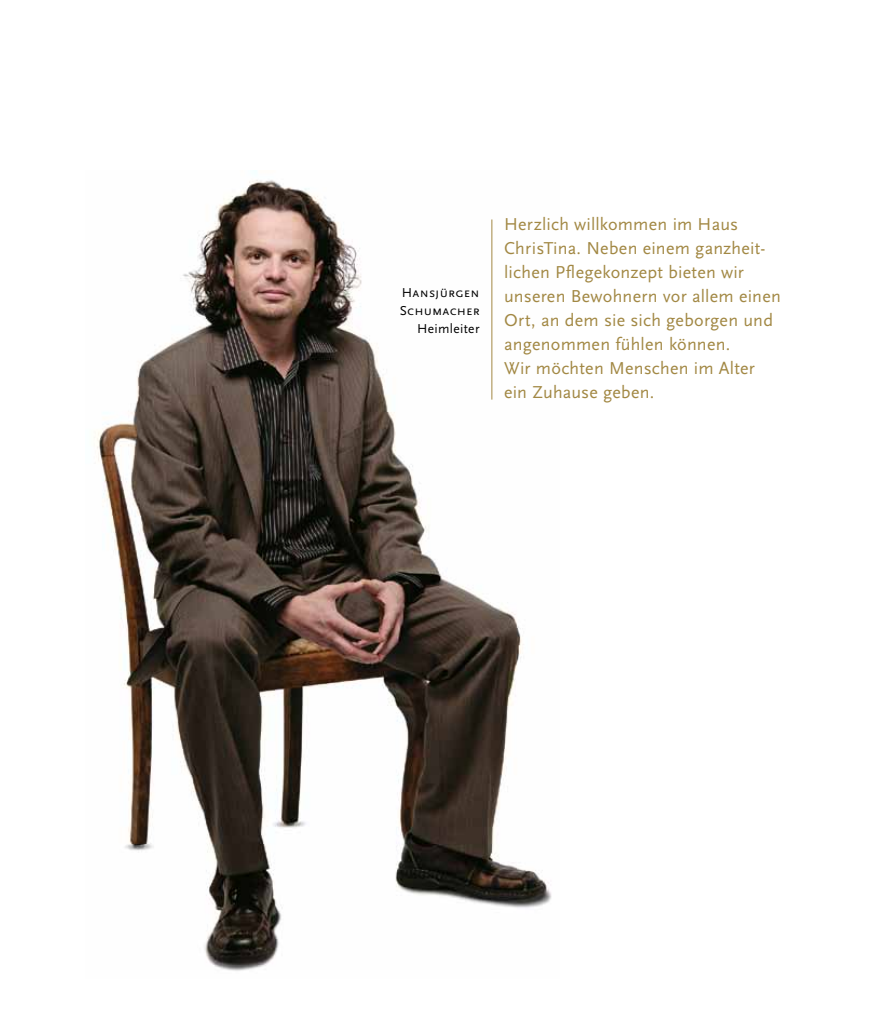
<style>
.page{position:relative;width:893px;height:1021px;background:#fff}
.page>*{position:absolute;margin:0;border:0;box-sizing:border-box;transform-origin:0 0}
.t1{font:18px/24px "Scala Sans";letter-spacing:.01em;color:#a28844}
.t2{font:13.5px/18px "Scala Sans Caps";letter-spacing:.015em;color:#000}
.t3{font:13.5px "Scala Sans";letter-spacing:.025em;color:#000}
</style>
<div class="page">
<img style="left:94px;top:170px;width:458px;height:801px">
<hr style="left:491px;top:219px;width:1px;height:180px;background:#a28844">
<p class="t2" style="left:400px;top:284px;width:81px">Hansjürgen<br>Schumacher</p>
<p class="t3" style="left:417px;top:321px;width:64px">Heimleiter</p>
<p class="t1" style="left:504px;top:212px;width:278px">Herzlich willkommen im Haus<br>ChrisTina. Neben einem ganzheit&shy;lichen Pflegekonzept bieten wir unseren Bewohnern vor allem einen<br>Ort, an dem sie sich geborgen und angenommen fühlen können.<br>Wir möchten Menschen im Alter ein Zuhause geben.</p>
</div>
